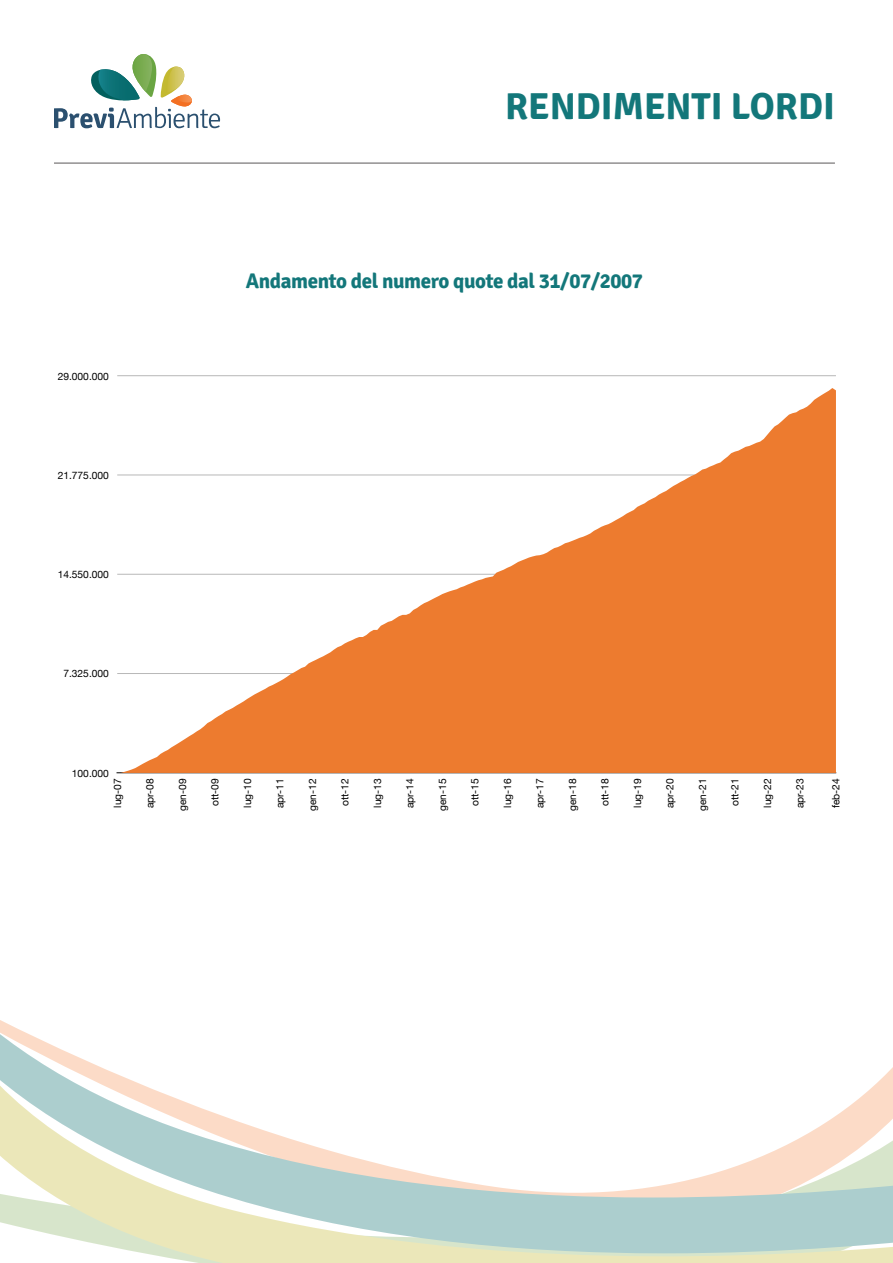
<style>
.page{position:relative;width:893px;height:1263px;background:#fff}
.page>*{position:absolute;margin:0;border:0;box-sizing:border-box;transform-origin:0 0}
.t1{font:300 40.05px "Signika";color:#1d7074}
.t2{font:700 37.5px "Signika";color:#13777a}
.intestazione{font:700 21px "Signika";letter-spacing:-.02em;color:#13777a}
.t3{font:10.2px "Helvetica Neue";color:#000}
</style>
<div class="page">
<svg style="left:54px;top:54px;width:166px;height:74px"></svg>
<hr style="left:54px;top:162px;width:781px;height:2px;background:#231f20">
<svg style="left:144px;top:1253px;width:749px;height:10px"></svg>
<svg style="left:0;top:1020px;width:893px;height:233px"></svg>
<hr style="left:117px;top:673px;width:719px;height:1px;background:#b8b8b8">
<hr style="left:117px;top:574px;width:719px;height:1px;background:#b8b8b8">
<hr style="left:117px;top:475px;width:719px;height:1px;background:#b8b8b8">
<hr style="left:117px;top:375px;width:719px;height:1px;background:#b8b8b8">
<hr style="left:117px;top:772px;width:719px;height:1px;background:#000">
<svg style="left:121px;top:388px;width:715px;height:385px"></svg>
<h2 class="t2" style="left:505px;top:83px;width:331px">RENDIMENTI LORDI</h2>
<h1 class="t1" style="left:542px;top:80px;width:295px">Rendimenti lordi</h1>
<p class="t3" style="left:58px;top:368px;width:53px">29.000.000</p>
<p class="t3" style="left:58px;top:468px;width:53px">21.775.000</p>
<p class="t3" style="left:58px;top:567px;width:53px">14.550.000</p>
<p class="t3" style="left:63px;top:666px;width:47px">7.325.000</p>
<p class="intestazione" style="left:246px;top:268px;width:399px">Andamento del numero quote dal 31/07/2007</p>
<p class="t3" style="left:72px;top:766px;width:38px">100.000</p>
<p class="t3" style="left:110px;top:808px;width:31px;rotate:-90deg">lug-07</p>
<p class="t3" style="left:143px;top:808px;width:31px;rotate:-90deg">apr-08</p>
<p class="t3" style="left:175px;top:811px;width:34px;rotate:-90deg">gen-09</p>
<p class="t3" style="left:208px;top:806px;width:29px;rotate:-90deg">ott-09</p>
<p class="t3" style="left:240px;top:808px;width:31px;rotate:-90deg">lug-10</p>
<p class="t3" style="left:273px;top:808px;width:31px;rotate:-90deg">apr-11</p>
<p class="t3" style="left:305px;top:811px;width:34px;rotate:-90deg">gen-12</p>
<p class="t3" style="left:338px;top:806px;width:29px;rotate:-90deg">ott-12</p>
<p class="t3" style="left:370px;top:808px;width:31px;rotate:-90deg">lug-13</p>
<p class="t3" style="left:403px;top:808px;width:31px;rotate:-90deg">apr-14</p>
<p class="t3" style="left:435px;top:811px;width:34px;rotate:-90deg">gen-15</p>
<p class="t3" style="left:467px;top:806px;width:29px;rotate:-90deg">ott-15</p>
<p class="t3" style="left:500px;top:808px;width:31px;rotate:-90deg">lug-16</p>
<p class="t3" style="left:532px;top:808px;width:31px;rotate:-90deg">apr-17</p>
<p class="t3" style="left:565px;top:811px;width:34px;rotate:-90deg">gen-18</p>
<p class="t3" style="left:597px;top:806px;width:29px;rotate:-90deg">ott-18</p>
<p class="t3" style="left:630px;top:808px;width:31px;rotate:-90deg">lug-19</p>
<p class="t3" style="left:662px;top:808px;width:31px;rotate:-90deg">apr-20</p>
<p class="t3" style="left:695px;top:811px;width:34px;rotate:-90deg">gen-21</p>
<p class="t3" style="left:727px;top:806px;width:29px;rotate:-90deg">ott-21</p>
<p class="t3" style="left:760px;top:808px;width:31px;rotate:-90deg">lug-22</p>
<p class="t3" style="left:792px;top:808px;width:31px;rotate:-90deg">apr-23</p>
<p class="t3" style="left:829px;top:808px;width:31px;rotate:-90deg">feb-24</p>
</div>
